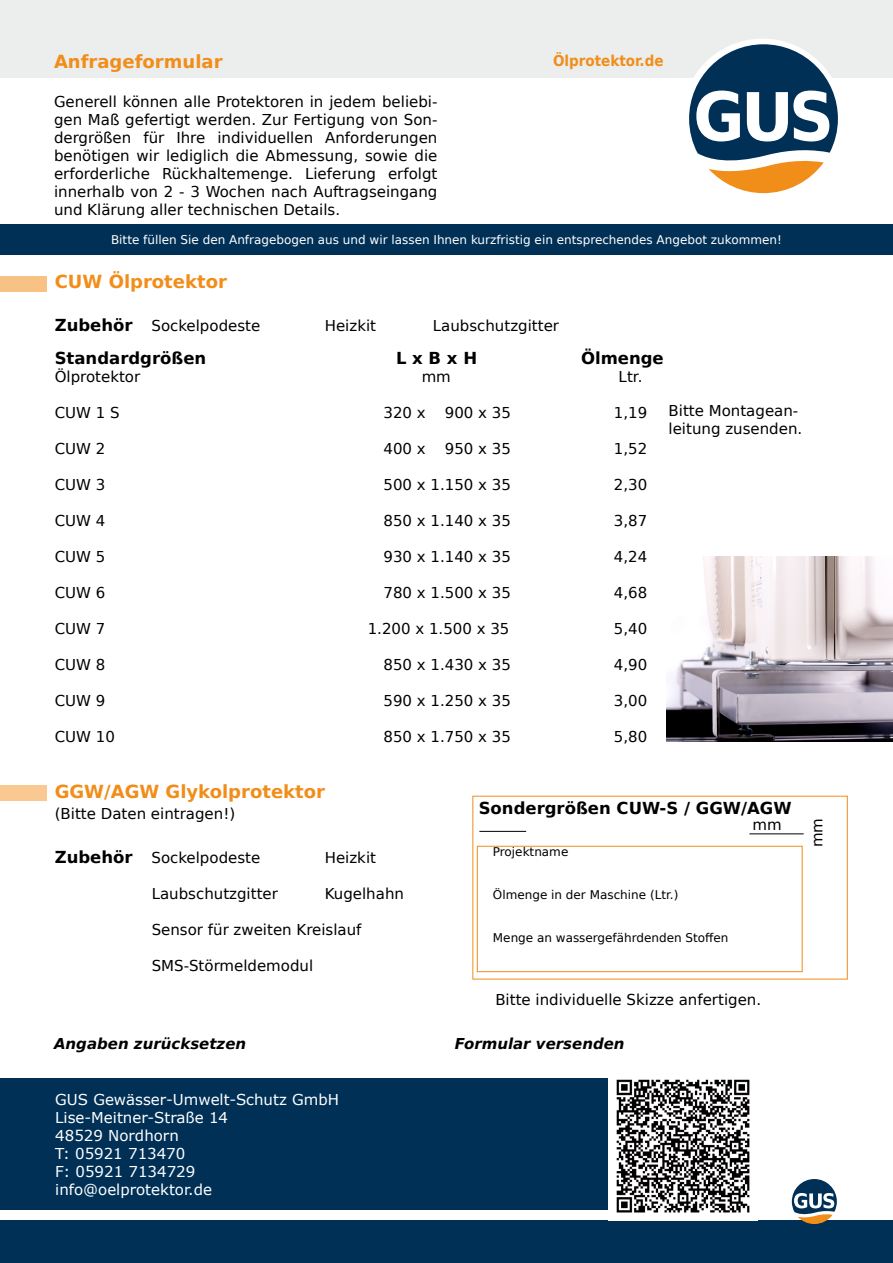
<style>
.page{position:relative;width:893px;height:1263px;background:#fff}
.page>*{position:absolute;margin:0;border:0;box-sizing:border-box;transform-origin:0 0}
.t1{font:700 18px "DejaVu Sans";color:#f18d19}
.t2{font:700 16.5px "DejaVu Sans";color:#000}
.t3{font:15px/18px "DejaVu Sans";color:#000;text-align:justify}
.t4{font:15px/18px "Verdana";color:#fff}
.t5{font:italic 700 15px "DejaVu Sans";color:#000}
.t6{font:700 15px "DejaVu Sans Condensed";color:#f18d19}
.t7{font:12px "DejaVu Sans";color:#fff}
.t8{font:12px "DejaVu Sans";color:#000}
.s1{font-weight:700;font-size:16.5px}
</style>
<div class="page">
<div style="left:0;top:1220px;width:893px;height:43px;background:#003056"></div>
<svg style="left:792px;top:1179px;width:45px;height:45px"></svg>
<div style="left:0;top:1078px;width:609px;height:132px;background:#003056"></div>
<img style="left:616px;top:1079px;width:134px;height:134px">
<div style="left:0;top:0;width:893px;height:77px;background:#eceded"></div>
<div style="left:682px;top:39px;width:161px;height:161px;background:#fff;border-radius:50%"></div>
<svg style="left:689px;top:44px;width:149px;height:149px"></svg>
<div style="left:477px;top:846px;width:325px;height:126px;border:1px solid #f18d19"></div>
<hr style="left:479px;top:831px;width:47px;height:1px;background:#000">
<hr style="left:749px;top:833px;width:55px;height:1px;background:#000">
<div style="left:0;top:224px;width:893px;height:30px;background:#003056"></div>
<div style="left:0;top:785px;width:47px;height:16px;background:#fac891"></div>
<div style="left:0;top:276px;width:47px;height:16px;background:#f9c285"></div>
<img style="left:667px;top:556px;width:226px;height:185px">
<p class="t6" style="left:553px;top:49px;width:112px">Ölprotektor.de</p>
<p class="t1" style="left:54px;top:47px;width:170px">Anfrageformular</p>
<p class="t3" style="left:54px;top:93px;width:385px">Generell können alle Protektoren in jedem beliebi&shy;gen Maß gefertigt werden. Zur Fertigung von Son&shy;dergrößen für Ihre individuellen Anforderungen benötigen wir lediglich die Abmessung, sowie die erforderliche Rückhaltemenge. Lieferung erfolgt innerhalb von 2 - 3 Wochen nach Auftragseingang und Klärung aller technischen Details.</p>
<p class="t7" style="left:111px;top:230px;width:672px">Bitte füllen Sie den Anfragebogen aus und wir lassen Ihnen kurzfristig ein entsprechendes Angebot zukommen!</p>
<p class="t1" style="left:55px;top:267px;width:174px">CUW Ölprotektor</p>
<p class="t3" style="left:55px;top:316px;width:207px"><span class="s1">Zubehör</span> Sockelpodeste</p>
<p class="t3" style="left:325px;top:316px;width:53px">Heizkit</p>
<p class="t3" style="left:433px;top:316px;width:128px">Laubschutzgitter</p>
<p class="t2" style="left:55px;top:344px;width:153px">Standardgrößen</p>
<p class="t2" style="left:396px;top:344px;width:83px">L x B x H</p>
<p class="t2" style="left:581px;top:344px;width:84px">Ölmenge</p>
<p class="t3" style="left:55px;top:367px;width:87px">Ölprotektor</p>
<p class="t3" style="left:422px;top:367px;width:31px">mm</p>
<p class="t3" style="left:619px;top:367px;width:25px">Ltr.</p>
<p class="t3" style="left:55px;top:403px;width:66px">CUW 1 S</p>
<p class="t3" style="left:384px;top:403px;width:44px">320 x</p>
<p class="t3" style="left:445px;top:403px;width:68px">900 x 35</p>
<p class="t3" style="left:614px;top:403px;width:35px">1,19</p>
<p class="t3" style="left:55px;top:439px;width:52px">CUW 2</p>
<p class="t3" style="left:384px;top:439px;width:44px">400 x</p>
<p class="t3" style="left:445px;top:439px;width:68px">950 x 35</p>
<p class="t3" style="left:614px;top:439px;width:35px">1,52</p>
<p class="t3" style="left:55px;top:475px;width:52px">CUW 3</p>
<p class="t3" style="left:384px;top:475px;width:129px">500 x 1.150 x 35</p>
<p class="t3" style="left:614px;top:475px;width:35px">2,30</p>
<p class="t3" style="left:55px;top:511px;width:52px">CUW 4</p>
<p class="t3" style="left:384px;top:511px;width:129px">850 x 1.140 x 35</p>
<p class="t3" style="left:614px;top:511px;width:35px">3,87</p>
<p class="t3" style="left:55px;top:547px;width:52px">CUW 5</p>
<p class="t3" style="left:384px;top:547px;width:129px">930 x 1.140 x 35</p>
<p class="t3" style="left:614px;top:547px;width:35px">4,24</p>
<p class="t3" style="left:55px;top:583px;width:52px">CUW 6</p>
<p class="t3" style="left:384px;top:583px;width:129px">780 x 1.500 x 35</p>
<p class="t3" style="left:614px;top:583px;width:35px">4,68</p>
<p class="t3" style="left:55px;top:619px;width:52px">CUW 7</p>
<p class="t3" style="left:368px;top:619px;width:143px">1.200 x 1.500 x 35</p>
<p class="t3" style="left:614px;top:619px;width:35px">5,40</p>
<p class="t3" style="left:55px;top:655px;width:52px">CUW 8</p>
<p class="t3" style="left:384px;top:655px;width:129px">850 x 1.430 x 35</p>
<p class="t3" style="left:614px;top:655px;width:35px">4,90</p>
<p class="t3" style="left:55px;top:691px;width:52px">CUW 9</p>
<p class="t3" style="left:384px;top:691px;width:129px">590 x 1.250 x 35</p>
<p class="t3" style="left:614px;top:691px;width:35px">3,00</p>
<p class="t3" style="left:55px;top:727px;width:62px">CUW 10</p>
<p class="t3" style="left:384px;top:727px;width:129px">850 x 1.750 x 35</p>
<p class="t3" style="left:614px;top:727px;width:35px">5,80</p>
<p class="t3" style="left:669px;top:401px;width:135px">Bitte Montagean&shy;leitung zusenden.</p>
<p class="t1" style="left:55px;top:776px;width:272px">GGW/AGW Glykolprotektor</p>
<p class="t3" style="left:55px;top:805px;width:182px">(Bitte Daten eintragen!)</p>
<p class="t3" style="left:55px;top:848px;width:207px"><span class="s1">Zubehör</span> Sockelpodeste</p>
<p class="t3" style="left:325px;top:848px;width:53px">Heizkit</p>
<p class="t3" style="left:152px;top:884px;width:128px">Laubschutzgitter</p>
<p class="t3" style="left:325px;top:884px;width:81px">Kugelhahn</p>
<p class="t3" style="left:152px;top:920px;width:211px">Sensor für zweiten Kreislauf</p>
<p class="t3" style="left:152px;top:956px;width:163px">SMS-Störmeldemodul</p>
<p class="t2" style="left:479px;top:795px;width:314px">Sondergrößen CUW-S / GGW/AGW</p>
<p class="t3" style="left:753px;top:815px;width:31px">mm</p>
<p class="t3" style="left:808px;top:847px;width:31px;rotate:-90deg">mm</p>
<p class="t8" style="left:493px;top:842px;width:77px">Projektname</p>
<p class="t8" style="left:493px;top:885px;width:187px">Ölmenge in der Maschine (Ltr.)</p>
<p class="t8" style="left:493px;top:928px;width:237px">Menge an wassergefährdenden Stoffen</p>
<p class="t3" style="left:495px;top:990px;width:267px">Bitte individuelle Skizze anfertigen.</p>
<p class="t5" style="left:54px;top:1032px;width:194px">Angaben zurücksetzen</p>
<p class="t5" style="left:455px;top:1032px;width:171px">Formular versenden</p>
<p class="t4" style="left:55px;top:1090px;width:285px">GUS Gewässer-Umwelt-Schutz GmbH<br>Lise-Meitner-Straße 14<br>48529 Nordhorn<br>T: 05921 713470<br>F: 05921 7134729 info@oelprotektor.de</p>
</div>
